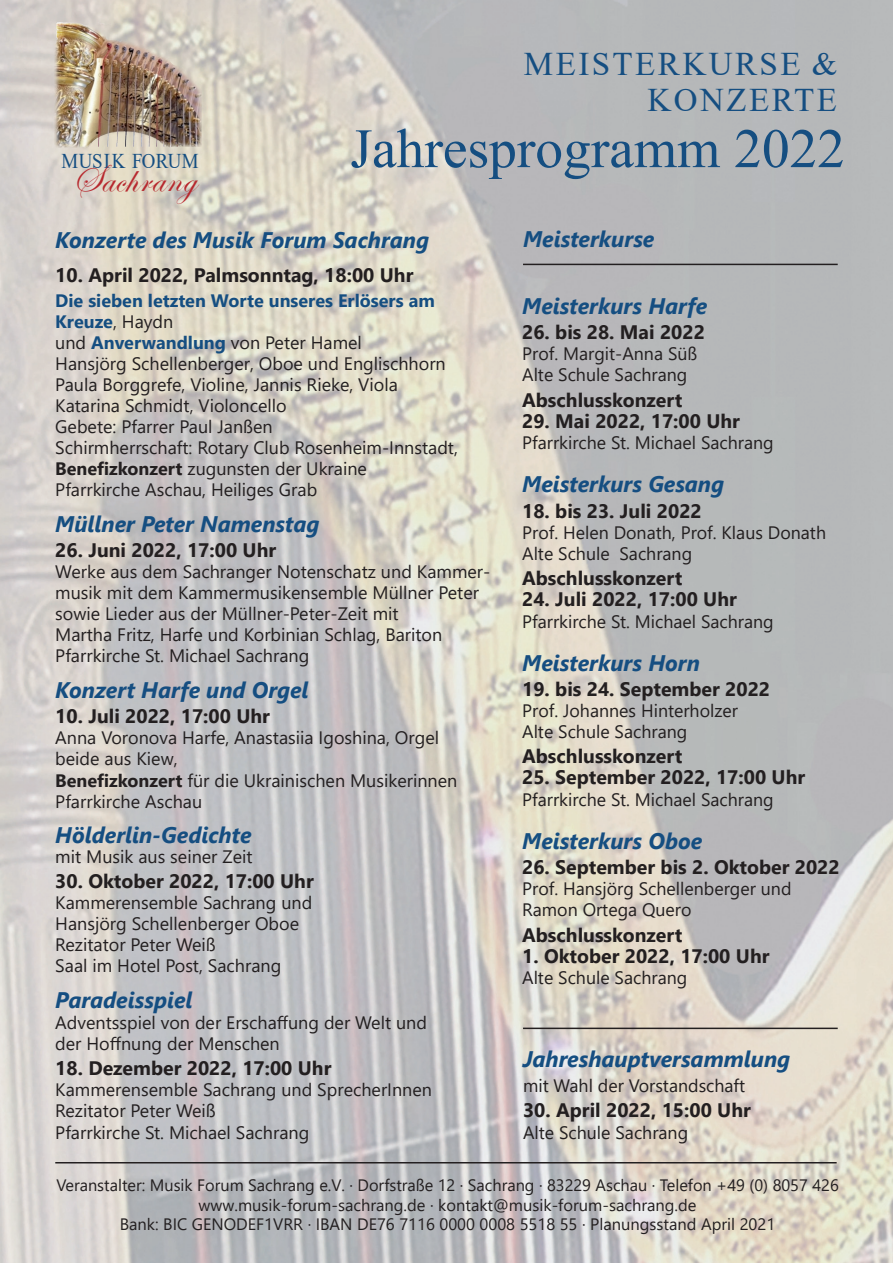
<style>
.page{position:relative;width:893px;height:1263px;background:#fff}
.page>*{position:absolute;margin:0;border:0;box-sizing:border-box;transform-origin:0 0}
.t1{font:55.5px "Times New Roman";color:#154e81}
.t2{font:39.9px "Edwardian Script ITC";letter-spacing:.025em;color:#b7282e}
.t3{font:33px/36px "Times New Roman";letter-spacing:.075em;color:#154e81;text-align:right}
.t4{font:italic 700 22.5px "Segoe UI";color:#154e81}
.t5{font:21px "Times New Roman";color:#154e81;scale:.9 1}
.t6{font:700 19.5px "Segoe UI";color:#231f20}
.t7{font:18px/21px "Segoe UI";color:#231f20}
.t8{font:16.5px/19.5px "Segoe UI";color:#231f20;text-align:center}
.s1{font-weight:700;color:#154e81}
.s2{font-weight:700}
</style>
<div class="page">
<img style="left:0;top:0;width:893px;height:1263px">
<hr style="left:55px;top:1162px;width:782px;height:1px;background:#231f20">
<img style="left:54px;top:22px;width:148px;height:126px">
<hr style="left:523px;top:1027px;width:315px;height:2px;background:#231f20">
<hr style="left:523px;top:264px;width:315px;height:1px;background:#231f20">
<p class="t5" style="left:62px;top:146px;width:34px">MUSIK</p>
<p class="t5" style="left:132px;top:146px;width:27px">FORU</p>
<p class="t5" style="left:182px;top:146px;width:20px">M</p>
<h2 class="t2" style="left:72px;top:157px;width:125px">Sachrang</h2>
<h3 class="t3" style="left:524px;top:45px;width:315px">MEISTERKURSE &amp;<br>KONZERTE</h3>
<h1 class="t1" style="left:350px;top:109px;width:496px">JAHRESPROGRAMM 2022</h1>
<p class="t4" style="left:55px;top:219px;width:375px">Konzerte des Musik Forum Sachrang</p>
<p class="t6" style="left:55px;top:257px;width:360px">10. April 2022, Palmsonntag, 18:00 Uhr</p>
<p class="t7" style="left:55px;top:289px;width:404px"><span class="s1">Die sieben letzten Worte unseres Erlösers am Kreuze</span>, Haydn<br>und <span class="s1">Anverwandlung</span> von Peter Hamel<br>Hansjörg Schellenberger, Oboe und Englischhorn Paula Borggrefe, Violine, Jannis Rieke, Viola Katarina Schmidt, Violoncello<br>Gebete: Pfarrer Paul Janßen<br>Schirmherrschaft: Rotary Club Rosenheim-Innstadt, <span class="s2">Benefizkonzert</span> zugunsten der Ukraine<br>Pfarrkirche Aschau, Heiliges Grab</p>
<p class="t4" style="left:55px;top:503px;width:266px">Müllner Peter Namenstag</p>
<p class="t6" style="left:55px;top:532px;width:222px">26. Juni 2022, 17:00 Uhr</p>
<p class="t7" style="left:55px;top:560px;width:437px">Werke aus dem Sachranger Notenschatz und Kammer&shy;musik mit dem Kammermusikensemble Müllner Peter sowie Lieder aus der Müllner-Peter-Zeit mit<br>Martha Fritz, Harfe und Korbinian Schlag, Bariton Pfarrkirche St. Michael Sachrang</p>
<p class="t4" style="left:55px;top:669px;width:255px">Konzert Harfe und Orgel</p>
<p class="t6" style="left:55px;top:698px;width:216px">10. Juli 2022, 17:00 Uhr</p>
<p class="t7" style="left:55px;top:726px;width:404px">Anna Voronova Harfe, Anastasiia Igoshina, Orgel beide aus Kiew,<br><span class="s2">Benefizkonzert</span> für die Ukrainischen Musikerinnen Pfarrkirche Aschau</p>
<p class="t4" style="left:55px;top:814px;width:198px">Hölderlin-Gedichte</p>
<p class="t7" style="left:55px;top:844px;width:199px">mit Musik aus seiner Zeit</p>
<p class="t6" style="left:55px;top:863px;width:260px">30. Oktober 2022, 17:00 Uhr</p>
<p class="t7" style="left:55px;top:891px;width:259px">Kammerensemble Sachrang und<br>Hansjörg Schellenberger Oboe<br>Rezitator Peter Weiß<br>Saal im Hotel Post, Sachrang</p>
<p class="t4" style="left:55px;top:979px;width:139px">Paradeisspiel</p>
<p class="t7" style="left:55px;top:1010px;width:373px">Adventsspiel von der Erschaffung der Welt und der Hoffnung der Menschen</p>
<p class="t6" style="left:55px;top:1050px;width:278px">18. Dezember 2022, 17:00 Uhr</p>
<p class="t7" style="left:55px;top:1078px;width:378px">Kammerensemble Sachrang und SprecherInnen<br>Rezitator Peter Weiß<br>Pfarrkirche St. Michael Sachrang</p>
<p class="t4" style="left:523px;top:218px;width:133px">Meisterkurse</p>
<p class="t4" style="left:522px;top:285px;width:187px">Meisterkurs Harfe</p>
<p class="t6" style="left:522px;top:314px;width:184px">26. bis 28. Mai 2022</p>
<p class="t7" style="left:522px;top:342px;width:177px">Prof. Margit-Anna Süß<br>Alte Schule Sachrang</p>
<p class="t6" style="left:522px;top:381px;width:162px">Abschlusskonzert</p>
<p class="t6" style="left:522px;top:402px;width:219px">29. Mai 2022, 17:00 Uhr</p>
<p class="t7" style="left:522px;top:431px;width:253px">Pfarrkirche St. Michael Sachrang</p>
<p class="t4" style="left:522px;top:463px;width:204px">Meisterkurs Gesang</p>
<p class="t6" style="left:522px;top:492px;width:181px">18. bis 23. Juli 2022</p>
<p class="t7" style="left:522px;top:520px;width:305px">Prof. Helen Donath, Prof. Klaus Donath<br>Alte Schule Sachrang</p>
<p class="t6" style="left:522px;top:560px;width:162px">Abschlusskonzert</p>
<p class="t6" style="left:522px;top:581px;width:216px">24. Juli 2022, 17:00 Uhr</p>
<p class="t7" style="left:522px;top:609px;width:253px">Pfarrkirche St. Michael Sachrang</p>
<p class="t4" style="left:522px;top:641px;width:179px">Meisterkurs Horn</p>
<p class="t6" style="left:522px;top:671px;width:249px">19. bis 24. September 2022</p>
<p class="t7" style="left:522px;top:698px;width:217px">Prof. Johannes Hinterholzer<br>Alte Schule Sachrang</p>
<p class="t6" style="left:522px;top:738px;width:162px">Abschlusskonzert</p>
<p class="t6" style="left:522px;top:759px;width:285px">25. September 2022, 17:00 Uhr</p>
<p class="t7" style="left:522px;top:787px;width:253px">Pfarrkirche St. Michael Sachrang</p>
<p class="t4" style="left:522px;top:820px;width:182px">Meisterkurs Oboe</p>
<p class="t6" style="left:522px;top:849px;width:319px">26. September bis 2. Oktober 2022</p>
<p class="t7" style="left:522px;top:877px;width:271px">Prof. Hansjörg Schellenberger und<br>Ramon Ortega Quero</p>
<p class="t6" style="left:522px;top:916px;width:162px">Abschlusskonzert</p>
<p class="t6" style="left:522px;top:937px;width:249px">1. Oktober 2022, 17:00 Uhr</p>
<p class="t7" style="left:522px;top:965px;width:167px">Alte Schule Sachrang</p>
<p class="t4" style="left:523px;top:1037px;width:269px">Jahreshauptversammlung</p>
<p class="t7" style="left:523px;top:1073px;width:224px">mit Wahl der Vorstandschaft</p>
<p class="t6" style="left:523px;top:1092px;width:229px">30. April 2022, 15:00 Uhr</p>
<p class="t7" style="left:523px;top:1120px;width:167px">Alte Schule Sachrang</p>
<p class="t8" style="left:56px;top:1174px;width:784px">Veranstalter: Musik Forum Sachrang e.V. · Dorfstraße 12 · Sachrang · 83229 Aschau · Telefon +49 (0) 8057 426 www.musik-forum-sachrang.de · kontakt@musik-forum-sachrang.de<br>Bank: BIC GENODEF1VRR · IBAN DE76 7116 0000 0008 5518 55 · Planungsstand April 2021</p>
</div>
